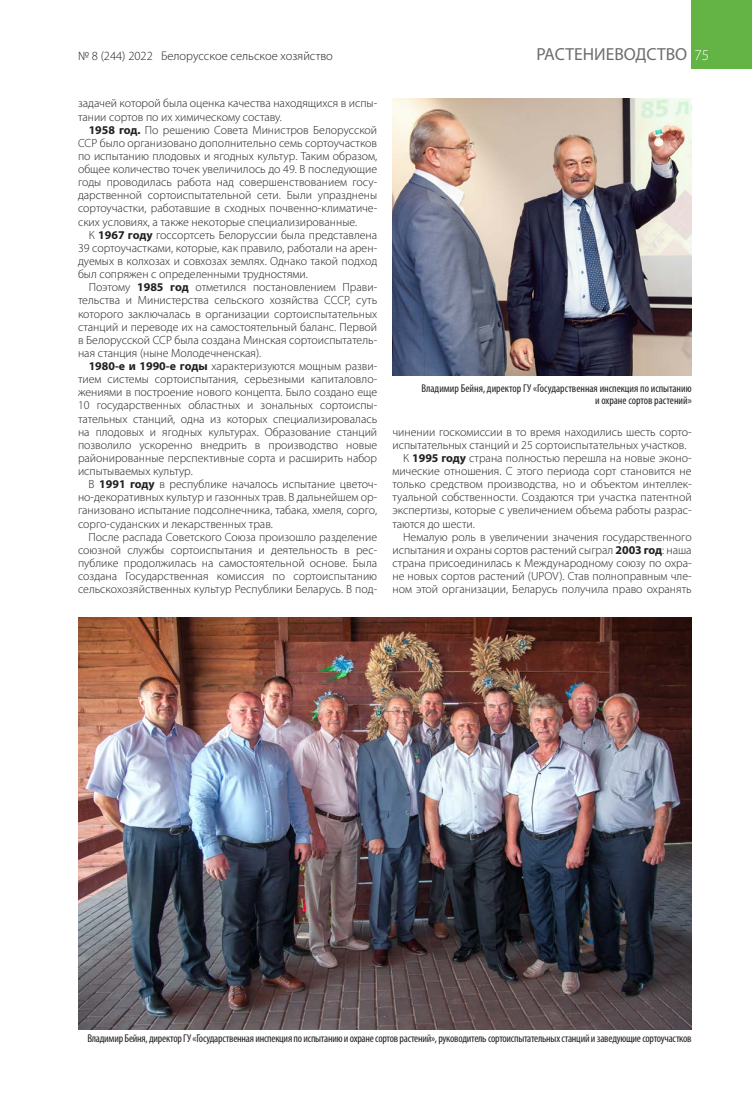
<style>
.page{position:relative;width:752px;height:1099px;background:#fff}
.page>*{position:absolute;margin:0;border:0;box-sizing:border-box;transform-origin:0 0}
.t1{font:17.5px "Myriad Pro";color:#6c6d70}
.t2{font:300 12.5px "Myriad Pro";color:#231f20}
.Основа_текст{font:300 11.88px/13.1px "Myriad Pro";color:#231f20;text-align:justify}
.Подпись_фото{font:condensed 11.25px "Myriad Pro";letter-spacing:-.02em;color:#231f20}
.Подпись_фото-2{font:condensed 11.25px/12.5px "Myriad Pro";color:#231f20;text-align:right}
.s1{font-weight:300;font-size:15px;color:#231f20}
.s2{font-weight:300;font-size:15px;color:#fff}
.s3{font-weight:700}
</style>
<div class="page">
<div style="left:691px;top:0;width:60px;height:69px;background:#63b445"></div>
<img style="left:392px;top:99px;width:299px;height:276px">
<img style="left:78px;top:617px;width:613px;height:412px">
<p class="t2" style="left:78px;top:49px;width:256px">№ 8 (244) 2022 Белорусское сельское хозяйство</p>
<h1 class="t1" style="left:536px;top:43px;width:174px">РАСТЕНИЕВОДСТВО <span class="s1">75</span><span class="s2">75</span></h1>
<p class="Основа_текст" style="left:78px;top:97px;width:300px">задачей которой была оценка качества находящихся в испы&shy;тании сортов по их химическому составу.</p>
<p class="Основа_текст" style="left:78px;top:123px;width:300px;text-indent:11px"><span class="s3">1958 год.</span> По решению Совета Министров Белорусской ССР было организовано дополнительно семь сортоучастков по испытанию плодовых и ягодных культур. Таким образом, общее количество точек увеличилось до 49. В последующие годы проводилась работа над совершенствованием госу&shy;дарственной сортоиспытательной сети. Были упразднены сортоучастки, работавшие в сходных почвенно-климатиче&shy;ских условиях, а также некоторые специализированные.</p>
<p class="Основа_текст" style="left:78px;top:228px;width:300px;text-indent:11px">К <span class="s3">1967 году</span> госсортсеть Белоруссии была представлена 39 сортоучастками, которые, как правило, работали на арен&shy;дуемых в колхозах и совхозах землях. Однако такой подход был сопряжен с определенными трудностями.</p>
<p class="Основа_текст" style="left:78px;top:281px;width:300px;text-indent:11px">Поэтому <span class="s3">1985 год</span> отметился постановлением Прави&shy;тельства и Министерства сельского хозяйства СССР, суть которого заключалась в организации сортоиспытательных станций и переводе их на самостоятельный баланс. Первой в Белорусской ССР была создана Минская сортоиспытатель&shy;ная станция (ныне Молодечненская).</p>
<p class="Основа_текст" style="left:78px;top:360px;width:300px;text-indent:11px"><span class="s3">1980-е и 1990-е годы</span> характеризуются мощным разви&shy;тием системы сортоиспытания, серьезными капиталовло&shy;жениями в построение нового концепта. Было создано еще 10 государственных областных и зональных сортоиспы&shy;тательных станций, одна из которых специализировалась на плодовых и ягодных культурах. Образование станций позволило ускоренно внедрить в производство новые районированные перспективные сорта и расширить набор испытываемых культур.</p>
<p class="Основа_текст" style="left:78px;top:478px;width:300px;text-indent:11px">В <span class="s3">1991 году</span> в республике началось испытание цветоч&shy;но-декоративных культур и газонных трав. В дальнейшем ор&shy;ганизовано испытание подсолнечника, табака, хмеля, сорго, сорго-суданских и лекарственных трав.</p>
<p class="Основа_текст" style="left:78px;top:530px;width:300px;text-indent:11px">После распада Советского Союза произошло разделение союзной службы сортоиспытания и деятельность в рес&shy;публике продолжилась на самостоятельной основе. Была создана Государственная комиссия по сортоиспытанию сельскохозяйственных культур Республики Беларусь. В под-</p>
<p class="Подпись_фото-2" style="left:421px;top:381px;width:271px">Владимир Бейня, директор ГУ «Государственная инспекция по испытанию и охране сортов растений»</p>
<p class="Основа_текст" style="left:392px;top:425px;width:300px">чинении госкомиссии в то время находились шесть сорто&shy;испытательных станций и 25 сортоиспытательных участков.</p>
<p class="Основа_текст" style="left:392px;top:451px;width:300px;text-indent:11px">К <span class="s3">1995 году</span> страна полностью перешла на новые эконо&shy;мические отношения. С этого периода сорт становится не только средством производства, но и объектом интеллек&shy;туальной собственности. Создаются три участка патентной экспертизы, которые с увеличением объема работы разрас&shy;таются до шести.</p>
<p class="Основа_текст" style="left:392px;top:530px;width:300px;text-indent:11px">Немалую роль в увеличении значения государственного испытания и охраны сортов растений сыграл <span class="s3">2003 год</span>: наша страна присоединилась к Международному союзу по охра&shy;не новых сортов растений (UPOV). Став полноправным чле&shy;ном этой организации, Беларусь получила право охранять</p>
<p class="Подпись_фото" style="left:87px;top:1031px;width:605px">Владимир Бейня, директор ГУ «Государственная инспекция по испытанию и охране сортов растений», руководитель сортоиспытательных станций и заведующие сортоучастков</p>
</div>
